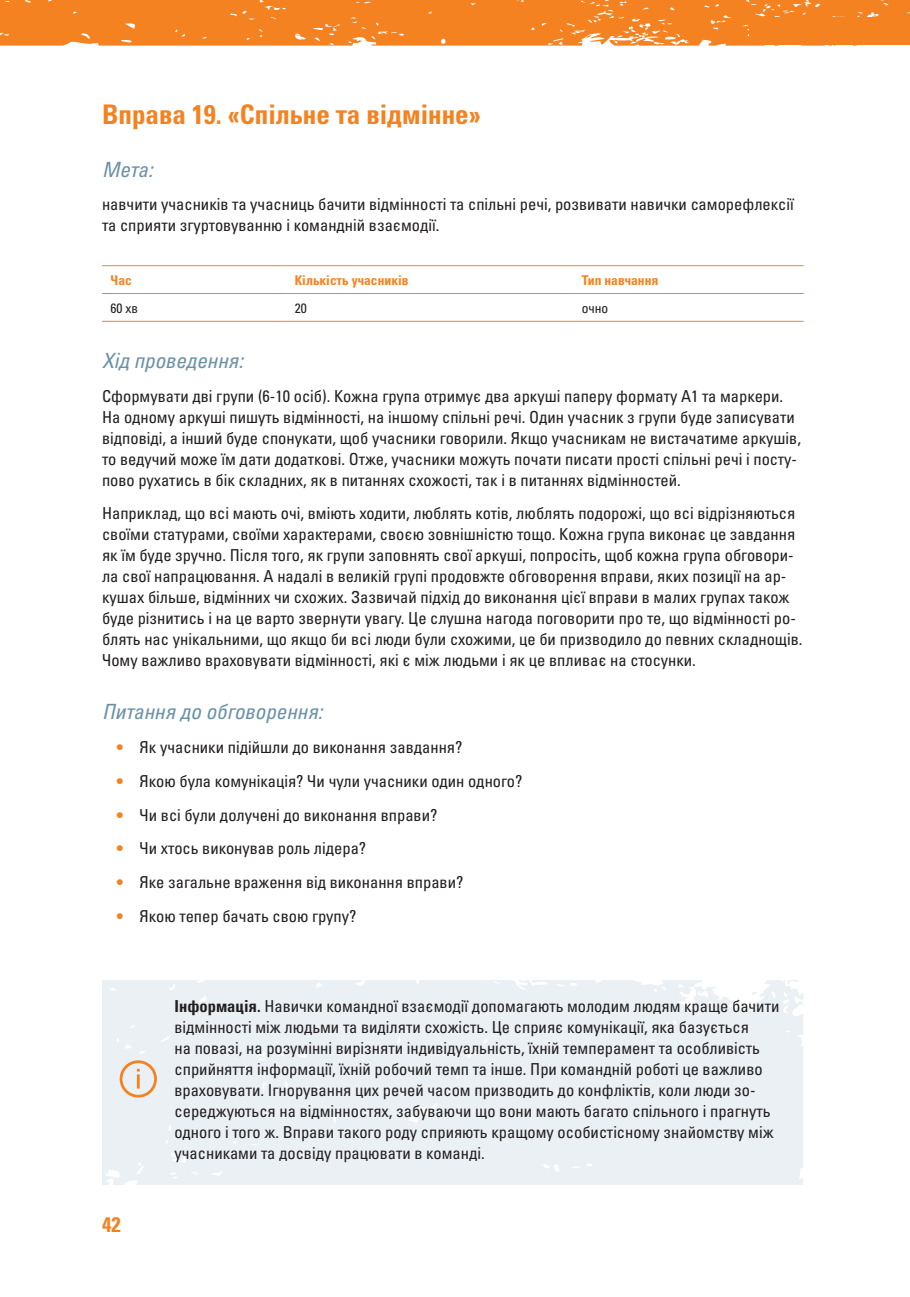
<style>
.page{position:relative;width:910px;height:1297px;background:#fff}
.page>*{position:absolute;margin:0;border:0;box-sizing:border-box;transform-origin:0 0}
.t1{font:27px "Univers LTCYR 67 Bold Cond";color:#f58220}
.t2{font:21px "Univers LTCYR 57 Condensed Obl";color:#6c92a7}
.t3{font:21px "Univers LTCYR 67 Bold Cond";color:#f58220}
.t4{font:condensed 16.5px/21px "Univers LTCYR 57";color:#231f20}
.t5{font:13.5px "Univers LTCYR 67 Bold Cond";color:#f58220}
.t6{font:condensed 13.5px "Univers LTCYR 57";color:#231f20}
.s1{color:#f58220}
.s2{font-family:"Univers LTCYR 67 Bold Cond";font-stretch:normal}
</style>
<div class="page">
<svg style="left:0;top:0;width:910px;height:46px"></svg>
<div style="left:749px;top:18px;width:160px;height:27px;background:#f58220"></div>
<div style="left:102px;top:980px;width:701px;height:204px;background:#ebf0f4"></div>
<svg style="left:781px;top:980px;width:18px;height:4px"></svg>
<svg style="left:733px;top:991px;width:25px;height:17px"></svg>
<hr style="left:102px;top:265px;width:184px;height:1px;background:#f58220">
<hr style="left:286px;top:265px;width:287px;height:1px;background:#f58220">
<hr style="left:102px;top:293px;width:184px;height:1px;background:#f58220">
<hr style="left:286px;top:293px;width:287px;height:1px;background:#f58220">
<hr style="left:102px;top:321px;width:184px;height:1px;background:#f58220">
<hr style="left:286px;top:321px;width:287px;height:1px;background:#f58220">
<hr style="left:573px;top:321px;width:231px;height:1px;background:#f58220">
<hr style="left:573px;top:265px;width:231px;height:1px;background:#f58220">
<hr style="left:573px;top:293px;width:231px;height:1px;background:#f58220">
<div style="left:120px;top:1060px;width:37px;height:37px;border:3px solid #f58220;border-radius:50%"></div>
<hr style="left:137px;top:1074px;width:3px;height:14px;background:#f58220">
<h1 class="t1" style="left:102px;top:97px;width:380px">Вправа 19. «Спільне та відмінне»</h1>
<p class="t2" style="left:102px;top:156px;width:52px">Мета:</p>
<p class="t4" style="left:102px;top:193px;width:693px">навчити учасників та учасниць бачити відмінності та спільні речі, розвивати навички саморефлексії та сприяти згуртовуванню і командній взаємодії.</p>
<p class="t5" style="left:111px;top:272px;width:23px">Час</p>
<p class="t5" style="left:295px;top:272px;width:115px">Кількість учасників</p>
<p class="t5" style="left:582px;top:272px;width:78px">Тип навчання</p>
<p class="t6" style="left:111px;top:299px;width:29px">60 хв</p>
<p class="t6" style="left:295px;top:299px;width:13px">20</p>
<p class="t6" style="left:582px;top:299px;width:28px">очно</p>
<p class="t2" style="left:102px;top:347px;width:143px">Хід проведення:</p>
<p class="t4" style="left:102px;top:385px;width:700px">Сформувати дві групи (6-10 осіб). Кожна група отримує два аркуші паперу формату А1 та маркери.<br>На одному аркуші пишуть відмінності, на іншому спільні речі. Один учасник з групи буде записувати відповіді, а інший буде спонукати, щоб учасники говорили. Якщо учасникам не вистачатиме аркушів, то ведучий може їм дати додаткові. Отже, учасники можуть почати писати прості спільні речі і посту&shy;пово рухатись в бік складних, як в питаннях схожості, так і в питаннях відмінностей.</p>
<p class="t4" style="left:102px;top:503px;width:702px">Наприклад, що всі мають очі, вміють ходити, люблять котів, люблять подорожі, що всі відрізняються своїми статурами, своїми характерами, своєю зовнішністю тощо. Кожна група виконає це завдання як їм буде зручно. Після того, як групи заповнять свої аркуші, попросіть, щоб кожна група обговори&shy;ла свої напрацювання. А надалі в великій групі продовжте обговорення вправи, яких позиції на ар&shy;кушах більше, відмінних чи схожих. Зазвичай підхід до виконання цієї вправи в малих групах також буде різнитись і на це варто звернути увагу. Це слушна нагода поговорити про те, що відмінності ро&shy;блять нас унікальними, що якщо би всі люди були схожими, це би призводило до певних складнощів.<br>Чому важливо враховувати відмінності, які є між людьми і як це впливає на стосунки.</p>
<p class="t2" style="left:102px;top:698px;width:222px">Питання до обговорення:</p>
<p class="t4" style="left:117px;top:736px;width:347px"><span class="s1">•</span> Як учасники підійшли до виконання завдання?</p>
<p class="t4" style="left:117px;top:770px;width:407px"><span class="s1">•</span> Якою була комунікація? Чи чули учасники один одного?</p>
<p class="t4" style="left:117px;top:804px;width:322px"><span class="s1">•</span> Чи всі були долучені до виконання вправи?</p>
<p class="t4" style="left:117px;top:837px;width:251px"><span class="s1">•</span> Чи хтось виконував роль лідера?</p>
<p class="t4" style="left:117px;top:871px;width:348px"><span class="s1">•</span> Яке загальне враження від виконання вправи?</p>
<p class="t4" style="left:117px;top:905px;width:241px"><span class="s1">•</span> Якою тепер бачать свою групу?</p>
<p class="t3" style="left:102px;top:1211px;width:20px">42</p>
<p class="t4" style="left:175px;top:995px;width:606px"><span class="s2">Інформація.</span> Навички командної взаємодії допомагають молодим людям краще бачити відмінності між людьми та виділяти схожість. Це сприяє комунікації, яка базується<br>на повазі, на розумінні вирізняти індивідуальність, їхній темперамент та особливість сприйняття інформації, їхній робочий темп та інше. При командній роботі це важливо враховувати. Ігнорування цих речей часом призводить до конфліктів, коли люди зо&shy;середжуються на відмінностях, забуваючи що вони мають багато спільного і прагнуть одного і того ж. Вправи такого роду сприяють кращому особистісному знайомству між учасниками та досвіду працювати в команді.</p>
</div>
